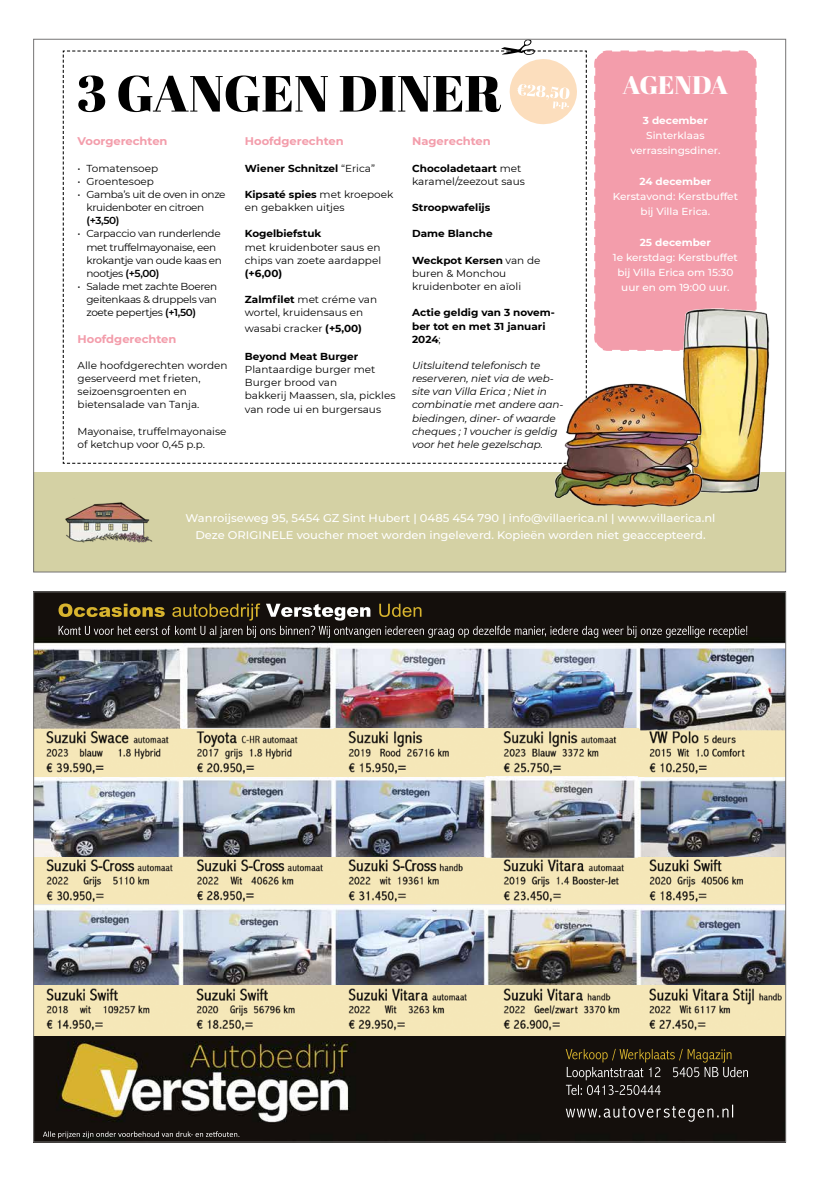
<style>
.page{position:relative;width:820px;height:1177px;background:#fff}
.page>*{position:absolute;margin:0;border:0;box-sizing:border-box;transform-origin:0 0}
.t1{font:50.7px "Abril Fatface";color:#000}
.t2{font:25.3px "Abril Fatface";color:#fff}
.t3{font:500 11.1px/17.6px "Montserrat";color:#fff;text-align:center}
.t4{font:700 11.1px "Montserrat";color:#f39dab}
.t5{font:10.1px/13.2px "Montserrat";color:#000}
.t6{font:italic 10.1px/13.2px "Montserrat";letter-spacing:-.01em;color:#000}
.t7{font:700 10.1px/13.2px "Montserrat";color:#000}
.t8{font:10.1px/13.2px "Montserrat";letter-spacing:-.03em;color:#000}
.t9{font:500 10.1px/15.2px "Montserrat";color:#fff;text-align:center}
.t10{font:700 10.1px "Montserrat";color:#fff}
.t11{font:600 10.1px "Montserrat";color:#000}
.s1{font-weight:600}
.s2{font-weight:400}
.s3{font-weight:700}
</style>
<div class="page">
<img style="left:35px;top:593px;width:748px;height:547px">
<img style="left:35px;top:999px;width:748px;height:36px">
<img style="left:35px;top:729px;width:748px;height:47px">
<img style="left:35px;top:857px;width:748px;height:46px">
<img style="left:181px;top:646px;width:152px;height:83px">
<img style="left:639px;top:648px;width:144px;height:81px">
<img style="left:35px;top:985px;width:748px;height:14px">
<img style="left:485px;top:776px;width:152px;height:81px">
<div style="left:594px;top:50px;width:163px;height:301px;background:#f39dab"></div>
<div style="left:34px;top:472px;width:751px;height:100px;background:#d4d1a4"></div>
<img style="left:65px;top:502px;width:88px;height:41px">
<img style="left:657px;top:304px;width:113px;height:189px">
<img style="left:554px;top:379px;width:152px;height:128px">
<svg style="left:63px;top:41px;width:523px;height:423px"></svg>
<h1 class="t1" style="left:77px;top:58px;width:427px">3 GANGEN DINER</h1>
<p class="t4" style="left:78px;top:133px;width:91px">Voorgerechten</p>
<p class="t5" style="left:78px;top:161px;width:82px">• Tomatensoep</p>
<p class="t5" style="left:78px;top:174px;width:78px">• Groentesoep</p>
<p class="t8" style="left:86px;top:187px;width:141px;text-indent:-9px">• Gamba’s uit de oven in onze kruidenboter en citroen</p>
<p class="t11" style="left:86px;top:213px;width:35px">(+3,50)</p>
<p class="t8" style="left:86px;top:227px;width:137px;text-indent:-9px">• Carpaccio van runderlende met truffelmayonaise, een krokantje van oude kaas en nootjes <span class="s1">(+5,00)</span></p>
<p class="t5" style="left:86px;top:279px;width:132px;text-align:justify;text-indent:-9px">• Salade met zachte Boeren geitenkaas &amp; druppels van zoete pepertjes <span class="s1">(+1,50)</span></p>
<p class="t4" style="left:78px;top:331px;width:100px">Hoofdgerechten</p>
<p class="t5" style="left:78px;top:358px;width:151px">Alle hoofdgerechten worden geserveerd met frieten, seizoensgroenten en bietensalade van Tanja.</p>
<p class="t5" style="left:78px;top:424px;width:150px">Mayonaise, truffelmayonaise of ketchup voor 0,45 p.p.</p>
<p class="t4" style="left:245px;top:133px;width:100px">Hoofdgerechten</p>
<p class="t7" style="left:245px;top:161px;width:132px">Wiener Schnitzel <span class="s2">“Erica”</span></p>
<p class="t5" style="left:245px;top:187px;width:150px"><span class="s3">Kipsaté spies</span> met kroepoek en gebakken uitjes</p>
<p class="t7" style="left:245px;top:227px;width:78px">Kogelbiefstuk</p>
<p class="t5" style="left:245px;top:240px;width:138px">met kruidenboter saus en chips van zoete aardappel</p>
<p class="t7" style="left:245px;top:266px;width:39px">(+6,00)</p>
<p class="t5" style="left:245px;top:292px;width:134px"><span class="s3">Zalmfilet</span> met créme van wortel, kruidensaus en</p>
<p class="t5" style="left:245px;top:321px;width:119px">wasabi cracker <span class="s3">(+5,00)</span></p>
<p class="t7" style="left:245px;top:349px;width:115px">Beyond Meat Burger</p>
<p class="t5" style="left:245px;top:362px;width:152px">Plantaardige burger met<br>Burger brood van<br>bakkerij Maassen, sla, pickles van rode ui en burgersaus</p>
<p class="t4" style="left:412px;top:133px;width:80px">Nagerechten</p>
<p class="t5" style="left:412px;top:161px;width:114px"><span class="s3">Chocoladetaart</span> met karamel/zeezout saus</p>
<p class="t7" style="left:412px;top:200px;width:80px">Stroopwafelijs</p>
<p class="t7" style="left:412px;top:227px;width:82px">Dame Blanche</p>
<p class="t5" style="left:412px;top:253px;width:130px"><span class="s3">Weckpot Kersen</span> van de buren &amp; Monchou kruidenboter en aïoli</p>
<p class="t7" style="left:412px;top:305px;width:144px">Actie geldig van 3 novem&shy;ber tot en met 31 januari<br>2024<span class="s2">;</span></p>
<p class="t6" style="left:412px;top:358px;width:153px">Uitsluitend telefonisch te reserveren, niet via de web&shy;site van Villa Erica ; Niet in combinatie met andere aan&shy;biedingen, diner- of waarde cheques ; 1 voucher is geldig voor het hele gezelschap.</p>
<h2 class="t2" style="left:622px;top:67px;width:107px">AGENDA</h2>
<p class="t10" style="left:642px;top:113px;width:66px">3 december</p>
<p class="t9" style="left:630px;top:128px;width:91px">Sinterklaas verrassingsdiner.</p>
<p class="t10" style="left:639px;top:174px;width:74px">24 december</p>
<p class="t9" style="left:612px;top:188px;width:127px">Kerstavond: Kerstbuffet bij Villa Erica.</p>
<p class="t10" style="left:639px;top:235px;width:73px">25 december</p>
<p class="t9" style="left:612px;top:249px;width:126px">1e kerstdag: Kerstbuffet bij Villa Erica om 15:30 uur en om 19:00 uur.</p>
<p class="t3" style="left:185px;top:508px;width:531px">Wanroijseweg 95, 5454 GZ Sint Hubert | 0485 454 790 | info@villaerica.nl | www.villaerica.nl<br>Deze ORIGINELE voucher moet worden ingeleverd. Kopieën worden niet geaccepteerd.</p>
</div>
